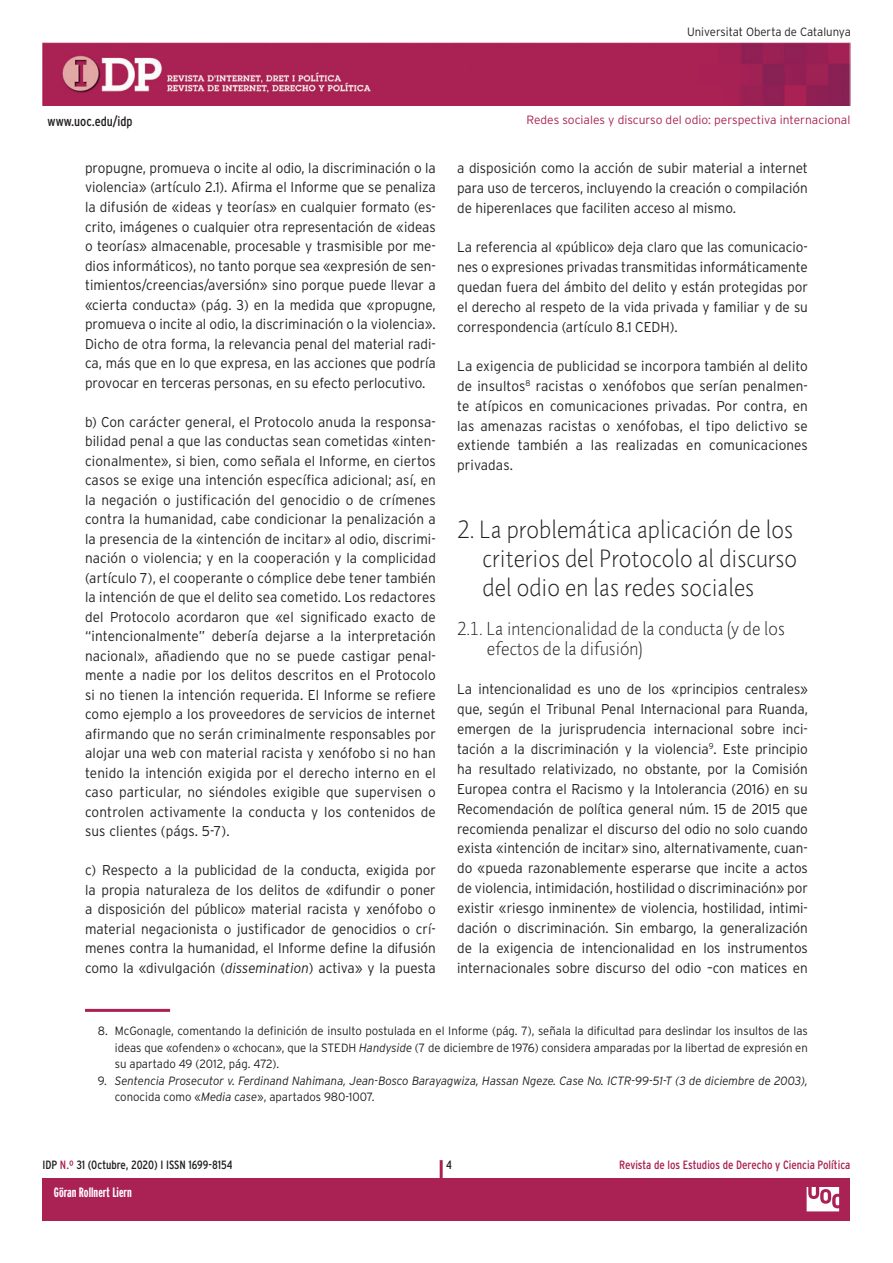
<style>
.page{position:relative;width:893px;height:1263px;background:#fff}
.page>*{position:absolute;margin:0;border:0;box-sizing:border-box;transform-origin:0 0}
.t1{font:300 24px/28.8px "Pragma ND";color:#231f20;scale:.95 1}
.t2{font:300 18px/19.8px "Pragma ND";color:#231f20;scale:.95 1}
.t3{font:300 14.25px/19.5px "Interstate";color:#231f20;text-align:justify;scale:.95 1}
.t4{font:700 extra-condensed 13.5px "Interstate";color:#fff}
.t5{font:condensed 13.5px "Interstate";color:#231f20}
.t6{font:300 12px/16.5px "Interstate";color:#231f20;text-align:justify;scale:.95 1}
.t7{font:italic 300 12px/16.5px "Interstate";color:#231f20;scale:.95 1}
.t8{font:300 12px "Interstate";color:#aa2254}
.t9{font:condensed 12px "Interstate";color:#aa2254}
.t10{font:condensed 12px "Interstate";color:#231f20}
.t11{font:700 extra-condensed 12px "Interstate";color:#fff}
.s1{font-style:italic}
.s2{font-style:normal}
.s3{color:#aa2254}
</style>
<div class="page">
<div style="left:43px;top:1178px;width:807px;height:42px;background:#aa2254"></div>
<hr style="left:440px;top:1160px;width:3px;height:44px;background:#aa2254">
<img style="left:43px;top:43px;width:807px;height:63px">
<svg style="left:806px;top:1187px;width:34px;height:25px"></svg>
<hr style="left:85px;top:1009px;width:85px;height:3px;background:#aa2254">
<p class="t6" style="left:687px;top:23px;width:174px">Universitat Oberta de Catalunya</p>
<p class="t5" style="left:48px;top:113px;width:87px">www.uoc.edu/idp</p>
<p class="t3" style="left:85px;top:158px;width:371px">propugne, promueva o incite al odio, la discriminación o la violencia» (artículo 2.1). Afirma el Informe que se penaliza la difusión de «ideas y teorías» en cualquier formato (es&shy;crito, imágenes o cualquier otra representación de «ideas o teorías» almacenable, procesable y trasmisible por me&shy;dios informáticos), no tanto porque sea «expresión de sen&shy;timientos/creencias/aversión» sino porque puede llevar a «cierta conducta» (pág. 3) en la medida que «propugne, promueva o incite al odio, la discriminación o la violencia».<br>Dicho de otra forma, la relevancia penal del material radi&shy;ca, más que en lo que expresa, en las acciones que podría provocar en terceras personas, en su efecto perlocutivo.</p>
<p class="t3" style="left:85px;top:412px;width:371px">b) Con carácter general, el Protocolo anuda la responsa&shy;bilidad penal a que las conductas sean cometidas «inten&shy;cionalmente», si bien, como señala el Informe, en ciertos casos se exige una intención específica adicional; así, en la negación o justificación del genocidio o de crímenes contra la humanidad, cabe condicionar la penalización a la presencia de la «intención de incitar» al odio, discrimi&shy;nación o violencia; y en la cooperación y la complicidad (artículo 7), el cooperante o cómplice debe tener también la intención de que el delito sea cometido. Los redactores del Protocolo acordaron que «el significado exacto de “intencionalmente” debería dejarse a la interpretación nacional», añadiendo que no se puede castigar penal&shy;mente a nadie por los delitos descritos en el Protocolo si no tienen la intención requerida. El Informe se refiere como ejemplo a los proveedores de servicios de internet afirmando que no serán criminalmente responsables por alojar una web con material racista y xenófobo si no han tenido la intención exigida por el derecho interno en el caso particular, no siéndoles exigible que supervisen o controlen activamente la conducta y los contenidos de sus clientes (págs. 5-7).</p>
<p class="t3" style="left:85px;top:860px;width:371px">c) Respecto a la publicidad de la conducta, exigida por la propia naturaleza de los delitos de «difundir o poner a disposición del público» material racista y xenófobo o material negacionista o justificador de genocidios o crí&shy;menes contra la humanidad, el Informe define la difusión como la «divulgación (<span class="s1">dissemination</span>) activa» y la puesta</p>
<p class="t8" style="left:527px;top:113px;width:325px">Redes sociales y discurso del odio: perspectiva internacional</p>
<p class="t3" style="left:457px;top:158px;width:371px">a disposición como la acción de subir material a internet para uso de terceros, incluyendo la creación o compilación de hiperenlaces que faciliten acceso al mismo.</p>
<p class="t3" style="left:457px;top:237px;width:371px">La referencia al «público» deja claro que las comunicacio&shy;nes o expresiones privadas transmitidas informáticamente quedan fuera del ámbito del delito y están protegidas por el derecho al respeto de la vida privada y familiar y de su correspondencia (artículo 8.1 CEDH).</p>
<p class="t3" style="left:457px;top:356px;width:371px">La exigencia de publicidad se incorpora también al delito de insultos<sup>8</sup> racistas o xenófobos que serían penalmen&shy;te atípicos en comunicaciones privadas. Por contra, en las amenazas racistas o xenófobas, el tipo delictivo se extiende también a las realizadas en comunicaciones privadas.</p>
<h1 class="t1" style="left:483px;top:515px;width:333px;text-indent:-26px">2. La problemática aplicación de los criterios del Protocolo al discurso del odio en las redes sociales</h1>
<p class="t2" style="left:487px;top:619px;width:315px;text-indent:-30px">2.1. La intencionalidad de la conducta (y de los efectos de la difusión)</p>
<p class="t3" style="left:457px;top:679px;width:371px">La intencionalidad es uno de los «principios centrales» que, según el Tribunal Penal Internacional para Ruanda, emergen de la jurisprudencia internacional sobre inci&shy;tación a la discriminación y la violencia<sup>9</sup>. Este principio ha resultado relativizado, no obstante, por la Comisión Europea contra el Racismo y la Intolerancia (2016) en su Recomendación de política general núm. 15 de 2015 que recomienda penalizar el discurso del odio no solo cuando exista «intención de incitar» sino, alternativamente, cuan&shy;do «pueda razonablemente esperarse que incite a actos de violencia, intimidación, hostilidad o discriminación» por existir «riesgo inminente» de violencia, hostilidad, intimi&shy;dación o discriminación. Sin embargo, la generalización de la exigencia de intencionalidad en los instrumentos internacionales sobre discurso del odio –con matices en</p>
<p class="t6" style="left:115px;top:1023px;width:731px;text-indent:-17px">8. McGonagle, comentando la definición de insulto postulada en el Informe (pág. 7), señala la dificultad para deslindar los insultos de las ideas que «ofenden» o «chocan», que la STEDH <span class="s1">Handyside</span> (7 de diciembre de 1976) considera amparadas por la libertad de expresión en su apartado 49 (2012, pág. 472).</p>
<p class="t7" style="left:115px;top:1072px;width:731px;text-indent:-17px"><span class="s2">9.</span> Sentencia Prosecutor v. Ferdinand Nahimana, Jean-Bosco Barayagwiza, Hassan Ngeze. Case No. ICTR-99-51-T (3 de diciembre de 2003), <span class="s2">conocida como «</span>Media case<span class="s2">», apartados 980-1007.</span></p>
<p class="t10" style="left:43px;top:1158px;width:191px">IDP <span class="s3">N.º</span> 31 (Octubre, 2020) I ISSN 1699-8154</p>
<p class="t10" style="left:446px;top:1158px;width:7px">4</p>
<p class="t9" style="left:619px;top:1158px;width:233px">Revista de los Estudios de Derecho y Ciencia Política</p>
<p class="t11" style="left:59px;top:1185px;width:31px">Eloi Puig</p>
<p class="t4" style="left:54px;top:1185px;width:79px">Göran Rollnert Liern</p>
</div>
